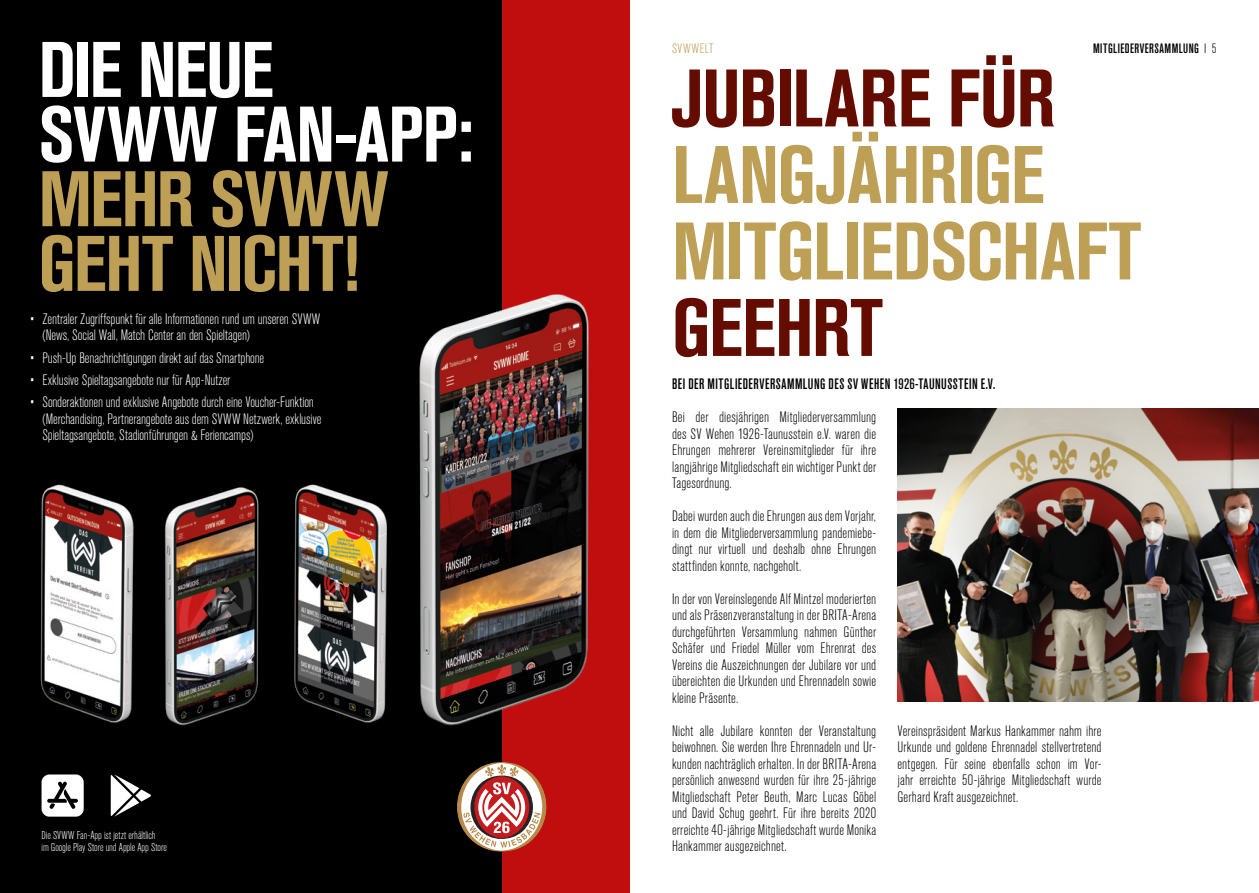
<style>
.page{position:relative;width:1259px;height:893px;background:#fff}
.page>*{position:absolute;margin:0;border:0;box-sizing:border-box;transform-origin:0 0}
.t1{font:700 condensed 80.55px/76.5px "Akzidenz Grotesk Std";letter-spacing:-.005em;color:#be9f56}
.t2{font:700 condensed 80.55px "Akzidenz Grotesk Std";letter-spacing:-.015em;color:#640c00}
.t3{font:700 condensed 77.85px/64.7px "Akzidenz Grotesk Std";letter-spacing:-.015em;color:#fff}
.t4{font:700 condensed 77.85px/64.7px "Akzidenz Grotesk Std";letter-spacing:-.015em;color:#be9f56}
.t5{font:300 condensed 15px/16.5px "Akzidenz Grotesk Std";letter-spacing:.01em;color:#000;text-align:justify}
.t6{font:300 condensed 15px/16px "Akzidenz Grotesk Std";letter-spacing:-.005em;color:#fff}
.t7{font:500 condensed 15px "Akzidenz Grotesk Std";letter-spacing:.035em;color:#000}
.t8{font:500 condensed 13.5px "Akzidenz Grotesk Std";letter-spacing:.035em;color:#000}
.t9{font:300 condensed 13.5px "Akzidenz Grotesk Std";letter-spacing:.04em;color:#be9f56}
.t10{font:300 condensed 11.25px/12.3px "Akzidenz Grotesk Std";color:#fff}
.s1{font-weight:300}
</style>
<div class="page">
<div style="left:502px;top:0;width:127px;height:893px;background:#c00d0e"></div>
<div style="left:0;top:0;width:502px;height:893px;background:#000"></div>
<img style="left:40px;top:484px;width:328px;height:242px">
<svg style="left:457px;top:762px;width:89px;height:89px"></svg>
<svg style="left:42px;top:774px;width:42px;height:43px;background:#c9c9c9"></svg>
<svg style="left:111px;top:774px;width:40px;height:43px"></svg>
<img style="left:368px;top:294px;width:221px;height:432px">
<img style="left:897px;top:408px;width:362px;height:294px">
<h2 class="t3" style="left:39px;top:37px;width:436px">DIE NEUE<br>SVWW FAN-APP:</h2>
<h2 class="t4" style="left:39px;top:167px;width:352px">MEHR SVWW<br>GEHT NICHT!</h2>
<p class="t6" style="left:42px;top:312px;width:279px;text-indent:-13px">• Zentraler Zugriffspunkt für alle Informationen rund um unseren SVWW (News, Social Wall, Match Center an den Spieltagen)</p>
<p class="t6" style="left:30px;top:350px;width:236px">• Push-Up Benachrichtigungen direkt auf das Smartphone</p>
<p class="t6" style="left:30px;top:372px;width:202px">• Exklusive Spieltagsangebote nur für App-Nutzer</p>
<p class="t6" style="left:42px;top:395px;width:280px;text-indent:-13px">• Sonderaktionen und exklusive Angebote durch eine Voucher-Funktion (Merchandising, Partnerangebote aus dem SVWW Netzwerk, exklusive<br>Spieltagsangebote, Stadionführungen &amp; Feriencamps)</p>
<p class="t10" style="left:42px;top:829px;width:127px">Die SVWW Fan-App ist jetzt erhältlich<br>im Google Play Store und Apple App Store</p>
<p class="t9" style="left:672px;top:41px;width:43px">SVWWELT</p>
<p class="t8" style="left:1093px;top:40px;width:125px">MITGLIEDERVERSAMMLUNG <span class="s1">I 5</span></p>
<h1 class="t2" style="left:672px;top:52px;width:384px">JUBILARE FÜR</h1>
<h1 class="t1" style="left:672px;top:137px;width:470px">LANGJÄHRIGE<br>MITGLIEDSCHAFT</h1>
<h1 class="t2" style="left:672px;top:282px;width:212px">GEEHRT</h1>
<p class="t7" style="left:672px;top:375px;width:325px">BEI DER MITGLIEDERVERSAMMLUNG DES SV WEHEN 1926-TAUNUSSTEIN E.V.</p>
<p class="t5" style="left:672px;top:409px;width:206px">Bei der diesjährigen Mitgliederversammlung des SV Wehen 1926-Taunusstein e.V. waren die Ehrungen mehrerer Vereinsmitglieder für ihre langjährige Mitgliedschaft ein wichtiger Punkt der Tagesordnung.</p>
<p class="t5" style="left:672px;top:508px;width:206px">Dabei wurden auch die Ehrungen aus dem Vorjahr, in dem die Mitgliederversammlung pandemiebe&shy;dingt nur virtuell und deshalb ohne Ehrungen stattfinden konnte, nachgeholt.</p>
<p class="t5" style="left:672px;top:591px;width:206px">In der von Vereinslegende Alf Mintzel moderierten und als Präsenzveranstaltung in der BRITA-Arena durchgeführten Versammlung nahmen Günther Schäfer und Friedel Müller vom Ehrenrat des Vereins die Auszeichnungen der Jubilare vor und übereichten die Urkunden und Ehrennadeln sowie kleine Präsente.</p>
<p class="t5" style="left:672px;top:723px;width:206px">Nicht alle Jubilare konnten der Veranstaltung beiwohnen. Sie werden Ihre Ehrennadeln und Ur&shy;kunden nachträglich erhalten. In der BRITA-Arena persönlich anwesend wurden für ihre 25-jährige Mitgliedschaft Peter Beuth, Marc Lucas Göbel und David Schug geehrt. Für ihre bereits 2020 erreichte 40-jährige Mitgliedschaft wurde Monika Hankammer ausgezeichnet.</p>
<p class="t5" style="left:897px;top:723px;width:206px">Vereinspräsident Markus Hankammer nahm ihre Urkunde und goldene Ehrennadel stellvertretend entgegen. Für seine ebenfalls schon im Vor&shy;jahr erreichte 50-jährige Mitgliedschaft wurde Gerhard Kraft ausgezeichnet.</p>
</div>
